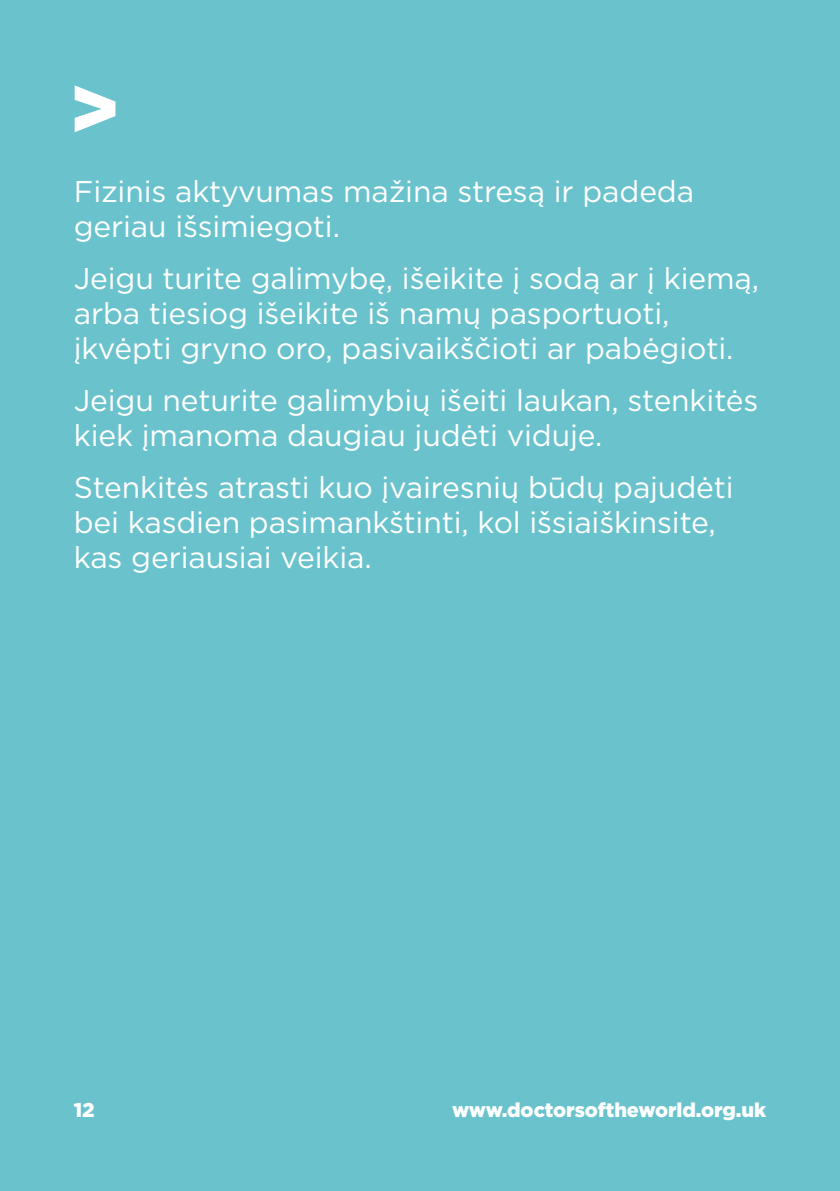
<style>
.page{position:relative;width:840px;height:1191px;background:#fff}
.page>*{position:absolute;margin:0;border:0;box-sizing:border-box;transform-origin:0 0}
.t1{font:900 82px "Gotham";color:#fff}
.t2{font:30px/35px "Gotham";letter-spacing:-.005em;color:#fff}
.t3{font:900 20px "Gotham";letter-spacing:-.005em;color:#fff}
</style>
<div class="page">
<div style="left:0;top:0;width:839px;height:1191px;background:#6ac3cc"></div>
<h1 class="t1" style="left:68px;top:52px;width:54px">&gt;</h1>
<p class="t2" style="left:74px;top:173px;width:621px">Fizinis aktyvumas mažina stresą ir padeda geriau išsimiegoti.</p>
<p class="t2" style="left:74px;top:260px;width:686px">Jeigu turite galimybę, išeikite į sodą ar į kiemą, arba tiesiog išeikite iš namų pasportuoti, įkvėpti gryno oro, pasivaikščioti ar pabėgioti.</p>
<p class="t2" style="left:74px;top:382px;width:685px">Jeigu neturite galimybių išeiti laukan, stenkitės kiek įmanoma daugiau judėti viduje.</p>
<p class="t2" style="left:74px;top:469px;width:661px">Stenkitės atrasti kuo įvairesnių būdų pajudėti bei kasdien pasimankštinti, kol išsiaiškinsite, kas geriausiai veikia.</p>
<p class="t3" style="left:74px;top:1095px;width:22px">12</p>
<p class="t3" style="left:452px;top:1096px;width:315px">www.doctorsoftheworld.org.uk</p>
</div>
